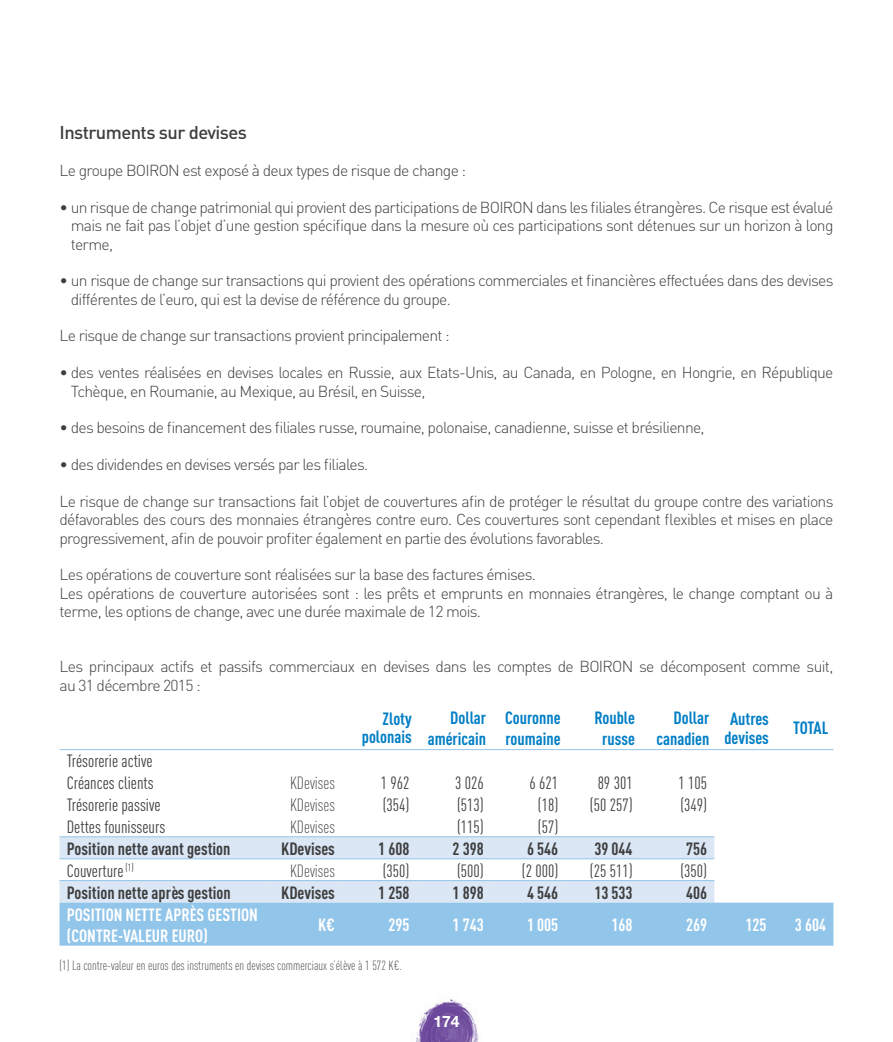
<style>
.page{position:relative;width:893px;height:1042px;background:#fff}
.page>*{position:absolute;margin:0;border:0;box-sizing:border-box;transform-origin:0 0}
.NIVEAU_6{font:500 18.38px "DIN";letter-spacing:-.03em;color:#3e3e3f}
.t1{font:17.5px "DIN Cond";color:#3e3e3f}
.t2{font:700 17.5px "DIN Cond";color:#3e3e3f}
.t3{font:700 17.5px/21px "DIN Cond";color:#007ec5;text-align:right}
.t4{font:700 17.5px/21px "DIN Cond";color:#fff}
.t5{font:300 17.5px "DIN Cond";color:#3e3e3f}
.Texte_gris{font:300 15.75px/18.4px "DIN";letter-spacing:-.045em;color:#3e3e3f}
.t6{font:700 15.75px "Helvetica Neue";color:#fff}
.Texte_gris-2{font:300 13.12px "DIN Cond";color:#3e3e3f}
</style>
<div class="page">
<img style="left:416px;top:999px;width:63px;height:43px">
<svg style="left:60px;top:837px;width:654px;height:65px;fill:#dbe7f5"></svg>
<div style="left:60px;top:902px;width:773px;height:43px;background:#92c5ea"></div>
<hr style="left:60px;top:749px;width:208px;height:1px;background:#92c5ea">
<hr style="left:268px;top:749px;width:74px;height:1px;background:#92c5ea">
<hr style="left:342px;top:749px;width:75px;height:1px;background:#92c5ea">
<hr style="left:417px;top:749px;width:74px;height:1px;background:#92c5ea">
<hr style="left:491px;top:749px;width:75px;height:1px;background:#92c5ea">
<hr style="left:566px;top:749px;width:74px;height:1px;background:#92c5ea">
<hr style="left:640px;top:749px;width:74px;height:1px;background:#92c5ea">
<hr style="left:714px;top:749px;width:60px;height:1px;background:#92c5ea">
<hr style="left:774px;top:749px;width:59px;height:1px;background:#92c5ea">
<hr style="left:60px;top:836px;width:208px;height:1px;background:#92c5ea">
<hr style="left:268px;top:836px;width:74px;height:1px;background:#92c5ea">
<hr style="left:342px;top:836px;width:75px;height:1px;background:#92c5ea">
<hr style="left:417px;top:836px;width:74px;height:1px;background:#92c5ea">
<hr style="left:491px;top:836px;width:75px;height:1px;background:#92c5ea">
<hr style="left:566px;top:836px;width:74px;height:1px;background:#92c5ea">
<hr style="left:640px;top:836px;width:74px;height:1px;background:#92c5ea">
<hr style="left:60px;top:858px;width:208px;height:1px;background:#92c5ea">
<hr style="left:268px;top:858px;width:74px;height:1px;background:#92c5ea">
<hr style="left:342px;top:858px;width:75px;height:1px;background:#92c5ea">
<hr style="left:417px;top:858px;width:74px;height:1px;background:#92c5ea">
<hr style="left:491px;top:858px;width:75px;height:1px;background:#92c5ea">
<hr style="left:566px;top:858px;width:74px;height:1px;background:#92c5ea">
<hr style="left:640px;top:858px;width:74px;height:1px;background:#92c5ea">
<hr style="left:60px;top:880px;width:208px;height:1px;background:#92c5ea">
<hr style="left:268px;top:880px;width:74px;height:1px;background:#92c5ea">
<hr style="left:342px;top:880px;width:75px;height:1px;background:#92c5ea">
<hr style="left:417px;top:880px;width:74px;height:1px;background:#92c5ea">
<hr style="left:491px;top:880px;width:75px;height:1px;background:#92c5ea">
<hr style="left:566px;top:880px;width:74px;height:1px;background:#92c5ea">
<hr style="left:640px;top:880px;width:74px;height:1px;background:#92c5ea">
<p class="NIVEAU_6" style="left:60px;top:121px;width:189px">Instruments sur devises</p>
<p class="Texte_gris" style="left:60px;top:161px;width:408px">Le groupe BOIRON est exposé à deux types de risque de change :</p>
<p class="Texte_gris" style="left:71px;top:198px;width:764px;text-align:justify;text-indent:-11px">• un risque de change patrimonial qui provient des participations de BOIRON dans les filiales étrangères. Ce risque est évalué mais ne fait pas l’objet d’une gestion spécifique dans la mesure où ces participations sont détenues sur un horizon à long terme,</p>
<p class="Texte_gris" style="left:71px;top:271px;width:764px;text-indent:-11px">• un risque de change sur transactions qui provient des opérations commerciales et financières effectuées dans des devises différentes de l’euro, qui est la devise de référence du groupe.</p>
<p class="Texte_gris" style="left:60px;top:326px;width:392px">Le risque de change sur transactions provient principalement :</p>
<p class="Texte_gris" style="left:71px;top:363px;width:764px;text-indent:-11px">• des ventes réalisées en devises locales en Russie, aux Etats-Unis, au Canada, en Pologne, en Hongrie, en République<br>Tchèque, en Roumanie, au Mexique, au Brésil, en Suisse,</p>
<p class="Texte_gris" style="left:60px;top:418px;width:647px">• des besoins de financement des filiales russe, roumaine, polonaise, canadienne, suisse et brésilienne,</p>
<p class="Texte_gris" style="left:60px;top:455px;width:310px">• des dividendes en devises versés par les filiales.</p>
<p class="Texte_gris" style="left:60px;top:492px;width:775px;text-align:justify">Le risque de change sur transactions fait l’objet de couvertures afin de protéger le résultat du groupe contre des variations défavorables des cours des monnaies étrangères contre euro. Ces couvertures sont cependant flexibles et mises en place progressivement, afin de pouvoir profiter également en partie des évolutions favorables.</p>
<p class="Texte_gris" style="left:60px;top:565px;width:478px">Les opérations de couverture sont réalisées sur la base des factures émises.</p>
<p class="Texte_gris" style="left:60px;top:584px;width:775px">Les opérations de couverture autorisées sont : les prêts et emprunts en monnaies étrangères, le change comptant ou à terme, les options de change, avec une durée maximale de 12 mois.</p>
<p class="Texte_gris" style="left:60px;top:657px;width:775px">Les principaux actifs et passifs commerciaux en devises dans les comptes de BOIRON se décomposent comme suit, au 31 décembre 2015 :</p>
<p class="t3" style="left:362px;top:710px;width:51px;line-height:17.5px">Zloty polonais</p>
<p class="t3" style="left:428px;top:706px;width:60px">Dollar américain</p>
<p class="t3" style="left:505px;top:706px;width:57px;text-align:left">Couronne roumaine</p>
<p class="t3" style="left:594px;top:706px;width:42px;text-align:center">Rouble russe</p>
<p class="t3" style="left:656px;top:706px;width:54px">Dollar canadien</p>
<p class="t3" style="left:724px;top:708px;width:46px;line-height:19.2px;text-align:center">Autres devises</p>
<p class="t3" style="left:793px;top:717px;width:37px">TOTAL</p>
<p class="t1" style="left:67px;top:751px;width:87px">Trésorerie active</p>
<p class="t1" style="left:67px;top:773px;width:88px">Créances clients</p>
<p class="t5" style="left:290px;top:773px;width:46px">KDevises</p>
<p class="t1" style="left:381px;top:773px;width:30px">1 962</p>
<p class="t1" style="left:455px;top:773px;width:30px">3 026</p>
<p class="t1" style="left:530px;top:773px;width:30px">6 621</p>
<p class="t1" style="left:598px;top:773px;width:36px">89 301</p>
<p class="t1" style="left:678px;top:773px;width:30px">1 105</p>
<p class="t1" style="left:67px;top:794px;width:95px">Trésorerie passive</p>
<p class="t5" style="left:290px;top:795px;width:46px">KDevises</p>
<p class="t1" style="left:383px;top:794px;width:28px">(354)</p>
<p class="t1" style="left:457px;top:794px;width:28px">(513)</p>
<p class="t1" style="left:538px;top:794px;width:22px">(18)</p>
<p class="t1" style="left:590px;top:794px;width:44px">(50 257)</p>
<p class="t1" style="left:680px;top:794px;width:28px">(349)</p>
<p class="t1" style="left:67px;top:816px;width:100px">Dettes founisseurs</p>
<p class="t5" style="left:290px;top:816px;width:46px">KDevises</p>
<p class="t1" style="left:457px;top:816px;width:28px">(115)</p>
<p class="t1" style="left:538px;top:816px;width:22px">(57)</p>
<p class="t2" style="left:67px;top:838px;width:165px">Position nette avant gestion</p>
<p class="t2" style="left:281px;top:838px;width:55px">KDevises</p>
<p class="t2" style="left:378px;top:838px;width:33px">1 608</p>
<p class="t2" style="left:453px;top:838px;width:33px">2 398</p>
<p class="t2" style="left:527px;top:838px;width:33px">6 546</p>
<p class="t2" style="left:594px;top:838px;width:40px">39 044</p>
<p class="t2" style="left:686px;top:838px;width:23px">756</p>
<p class="t1" style="left:67px;top:860px;width:68px">Couverture <sup>(1)</sup></p>
<p class="t5" style="left:290px;top:860px;width:46px">KDevises</p>
<p class="t1" style="left:383px;top:860px;width:28px">(350)</p>
<p class="t1" style="left:457px;top:860px;width:28px">(500)</p>
<p class="t1" style="left:522px;top:860px;width:38px">(2 000)</p>
<p class="t1" style="left:590px;top:860px;width:44px">(25 511)</p>
<p class="t1" style="left:680px;top:860px;width:28px">(350)</p>
<p class="t2" style="left:67px;top:882px;width:166px">Position nette après gestion</p>
<p class="t2" style="left:281px;top:882px;width:55px">KDevises</p>
<p class="t2" style="left:378px;top:882px;width:33px">1 258</p>
<p class="t2" style="left:453px;top:882px;width:33px">1 898</p>
<p class="t2" style="left:527px;top:882px;width:33px">4 546</p>
<p class="t2" style="left:594px;top:882px;width:40px">13 533</p>
<p class="t2" style="left:686px;top:882px;width:23px">406</p>
<p class="t4" style="left:67px;top:903px;width:193px">POSITION NETTE APRÈS GESTION (CONTRE-VALEUR EURO)</p>
<p class="t4" style="left:318px;top:914px;width:18px">K€</p>
<p class="t4" style="left:388px;top:914px;width:23px">295</p>
<p class="t4" style="left:453px;top:914px;width:33px">1 743</p>
<p class="t4" style="left:527px;top:914px;width:33px">1 005</p>
<p class="t4" style="left:612px;top:914px;width:23px">168</p>
<p class="t4" style="left:686px;top:914px;width:23px">269</p>
<p class="t4" style="left:745px;top:914px;width:23px">125</p>
<p class="t4" style="left:795px;top:914px;width:33px">3 604</p>
<p class="Texte_gris-2" style="left:60px;top:958px;width:344px">(1) La contre-valeur en euros des instruments en devises commerciaux s’élève à 1 572 K€.</p>
<p class="t6" style="left:433px;top:1011px;width:28px">174</p>
</div>
